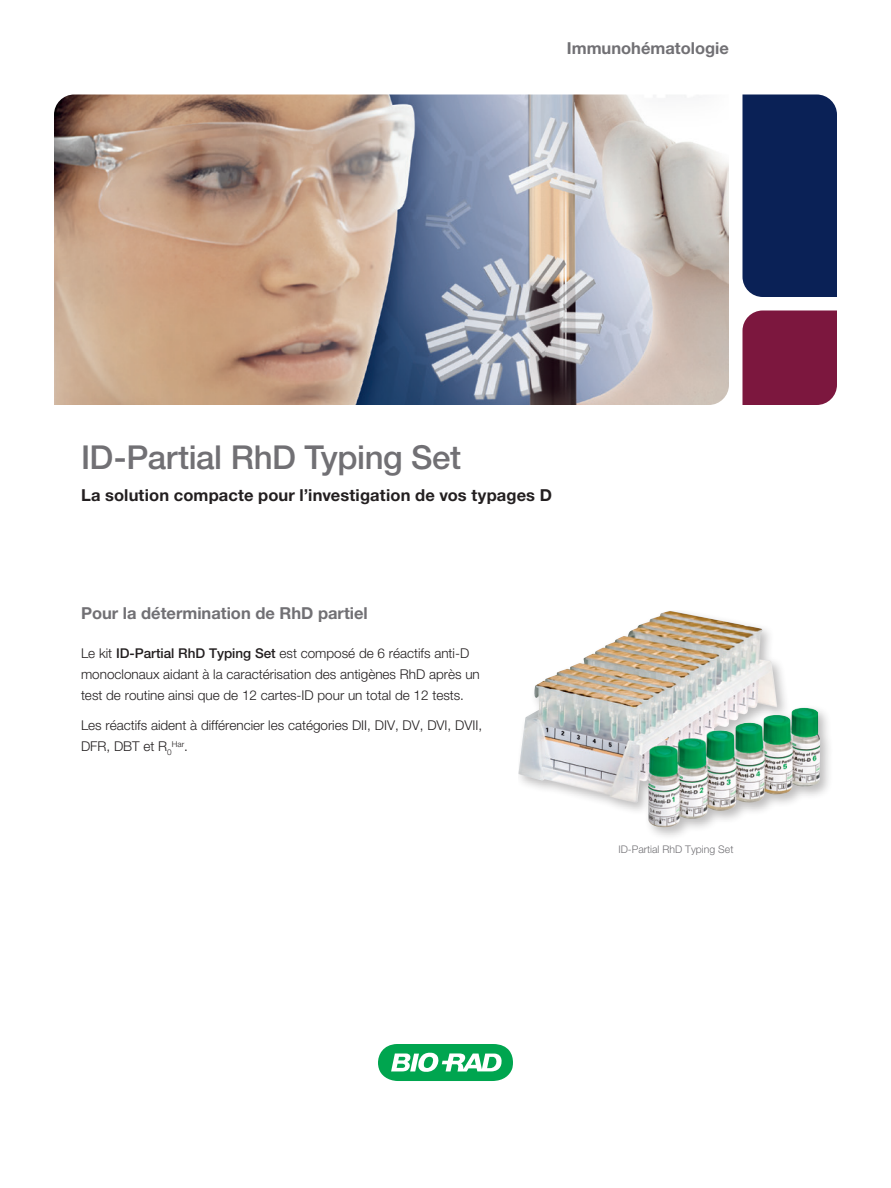
<style>
.page{position:relative;width:891px;height:1188px;background:#fff}
.page>*{position:absolute;margin:0;border:0;box-sizing:border-box;transform-origin:0 0}
.t1{font:500 33px "Helvetica Neue LT Pro";letter-spacing:-.015em;color:#717074}
.t2{font:700 16.5px "Helvetica Neue LT Pro";letter-spacing:.01em;color:#231f20}
.t3{font:700 16.5px "Helvetica Neue LT Pro";color:#717074}
.t4{font:700 16.5px "Helvetica Neue LT Std";color:#717074}
.t5{font:300 13.5px/21px "Helvetica Neue LT Pro";color:#231f20}
.t6{font:300 10.5px "Helvetica Neue LT Pro";color:#717074}
.t7{font:300 8.1px "Helvetica Neue LT Pro";color:#231f20}
.s1{font-weight:500}
.s2{font-size:13.5px}
</style>
<div class="page">
<div style="left:742px;top:94px;width:95px;height:203px;background:#0a2156"></div>
<div style="left:742px;top:310px;width:95px;height:95px;background:#7c173e"></div>
<svg style="left:378px;top:1044px;width:135px;height:37px"></svg>
<img style="left:54px;top:94px;width:675px;height:311px">
<div style="left:519px;top:611px;width:315px;height:230px;background:#231f20;opacity:.3"></div>
<img style="left:519px;top:611px;width:301px;height:216px">
<p class="t4" style="left:567px;top:38px;width:164px">Immunohématologie</p>
<h1 class="t1" style="left:81px;top:437px;width:382px">ID-Partial RhD Typing Set</h1>
<p class="t2" style="left:81px;top:484px;width:472px">La solution compacte pour l’investigation de vos typages D</p>
<p class="t3" style="left:81px;top:603px;width:288px">Pour la détermination de RhD partiel</p>
<p class="t5" style="left:81px;top:643px;width:400px">Le kit <span class="s1">ID-Partial RhD Typing Set</span> est composé de 6 réactifs anti-D monoclonaux aidant à la caractérisation des antigènes RhD après un test de routine ainsi que de 12 cartes-ID pour un total de 12 tests.</p>
<p class="t5" style="left:81px;top:714px;width:403px">Les réactifs aident à différencier les catégories DII, DIV, DV, DVI, DVII,<br>DFR, DBT et R<sub>0</sub></p>
<p class="t7" style="left:172px;top:739px;width:18px">Har<span class="s2">.</span></p>
<p class="t6" style="left:618px;top:843px;width:117px">ID-Partial RhD Typing Set</p>
</div>
